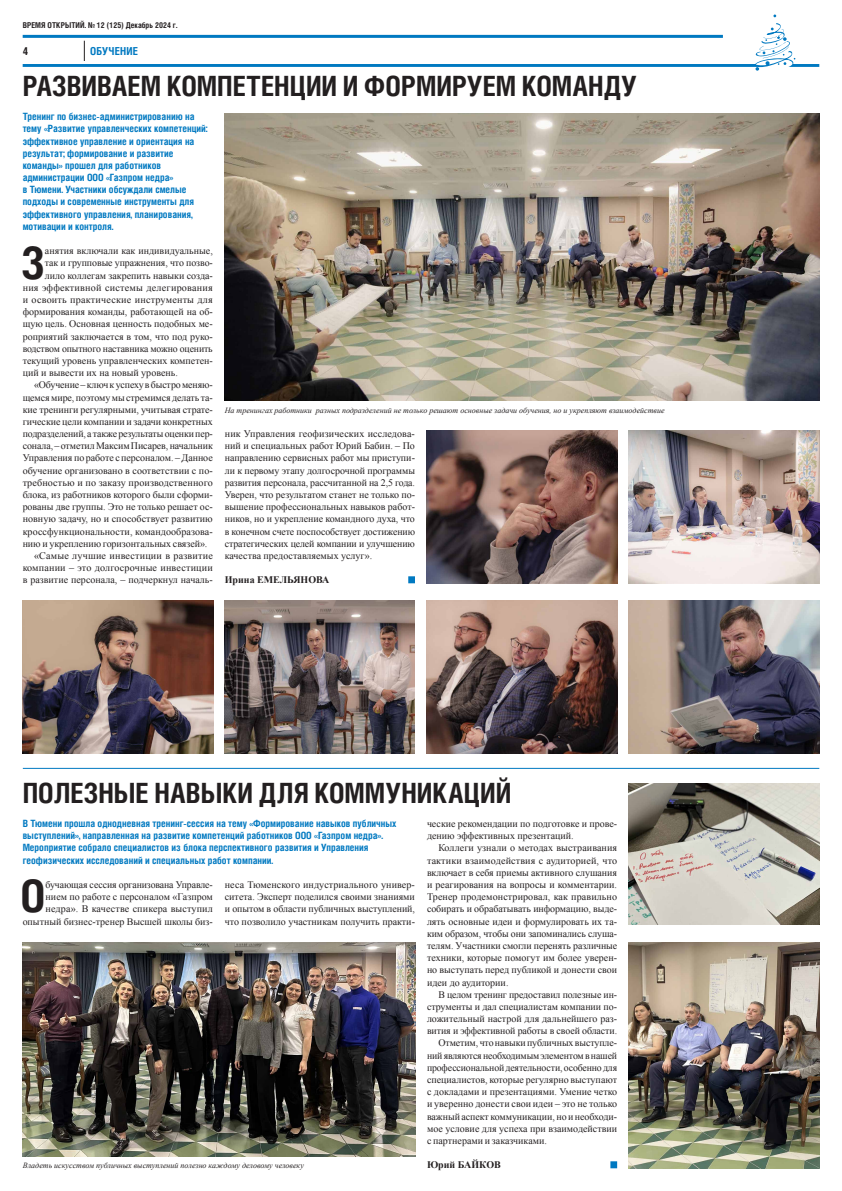
<style>
.page{position:relative;width:842px;height:1191px;background:#fff}
.page>*{position:absolute;margin:0;border:0;box-sizing:border-box;transform-origin:0 0}
.t1{font:700 44.8px "Helios Cond";color:#231f20}
.t2{font:700 27.9px "Helios Cond";color:#231f20}
.t3{font:700 11px "Helios Cond";letter-spacing:.015em;color:#0079c1}
.t4{font:700 11px "Helios Cond";color:#231f20}
.t5{font:10px/12.2px "Times New Roman";color:#231f20;text-align:justify}
.t6{font:700 10px/12.2px "Helios Cond";color:#0079c1}
.t7{font:10px "Times New Roman";letter-spacing:.02em;color:#231f20}
.t8{font:700 10px "Times New Roman";color:#231f20}
.t9{font:italic 8px "Times New Roman";color:#231f20}
.t10{font:700 8px "Helios Cond";letter-spacing:.01em;color:#231f20}
</style>
<div class="page">
<svg style="left:23px;top:15px;width:796px;height:56px"></svg>
<svg style="left:84px;top:41px;width:1px;height:20px"></svg>
<hr style="left:23px;top:35px;width:700px;height:3px;background:#0079c1">
<div style="left:408px;top:576px;width:7px;height:7px;background:#0079c1"></div>
<div style="left:610px;top:1161px;width:7px;height:7px;background:#0079c1"></div>
<img style="left:225px;top:113px;width:594px;height:287px">
<img style="left:23px;top:601px;width:190px;height:153px">
<img style="left:224px;top:601px;width:191px;height:153px">
<img style="left:427px;top:601px;width:190px;height:153px">
<img style="left:629px;top:783px;width:190px;height:141px">
<img style="left:629px;top:942px;width:190px;height:226px">
<img style="left:427px;top:430px;width:190px;height:153px">
<img style="left:629px;top:601px;width:190px;height:153px">
<img style="left:629px;top:430px;width:190px;height:153px">
<hr style="left:23px;top:768px;width:796px;height:1px;background:#0079c1">
<img style="left:23px;top:942px;width:392px;height:214px">
<p class="t10" style="left:23px;top:20px;width:156px">ВРЕМЯ ОТКРЫТИЙ. № 12 (125) Декабрь 2024 г.</p>
<p class="t3" style="left:90px;top:43px;width:49px">ОБУЧЕНИЕ</p>
<h2 class="t2" style="left:23px;top:67px;width:615px">РАЗВИВАЕМ КОМПЕТЕНЦИИ И ФОРМИРУЕМ КОМАНДУ</h2>
<p class="t6" style="left:23px;top:110px;width:187px">Тренинг по бизнес-администрированию на тему «Развитие управленческих компетенций: эффективное управление и ориентация на результат; формирование и развитие команды» прошел для работников администрации ООО «Газпром недра»<br>в Тюмени. Участники обсуждали смелые подходы и современные инструменты для эффективного управления, планирования, мотивации и контроля.</p>
<h1 class="t1" style="left:21px;top:232px;width:25px">З</h1>
<p class="t5" style="left:45px;top:245px;width:169px">анятия включали как индивидуальные,</p>
<p class="t4" style="left:23px;top:43px;width:7px">4</p>
<p class="t5" style="left:45px;top:257px;width:169px">так и групповые упражнения, что позво-</p>
<p class="t5" style="left:45px;top:269px;width:169px">лило коллегам закрепить навыки созда-</p>
<p class="t7" style="left:23px;top:281px;width:192px">ния эффективной системы делегирования</p>
<p class="t7" style="left:23px;top:293px;width:192px">и освоить практические инструменты для</p>
<p class="t5" style="left:23px;top:305px;width:192px">формирования команды, работающей на об-</p>
<p class="t5" style="left:23px;top:318px;width:192px">щую цель. Основная ценность подобных ме-</p>
<p class="t5" style="left:23px;top:330px;width:192px">роприятий заключается в том, что под руко-</p>
<p class="t5" style="left:23px;top:342px;width:192px">водством опытного наставника можно оценить</p>
<p class="t5" style="left:23px;top:354px;width:192px">текущий уровень управленческих компетен-</p>
<p class="t5" style="left:23px;top:366px;width:157px">ций и вывести их на новый уровень.</p>
<p class="t5" style="left:34px;top:379px;width:180px">«Обучение – ключ к успеху в быстро меняю-</p>
<p class="t5" style="left:23px;top:391px;width:192px">щемся мире, поэтому мы стремимся делать та-</p>
<p class="t5" style="left:23px;top:403px;width:192px">кие тренинги регулярными, учитывая страте-</p>
<p class="t5" style="left:23px;top:415px;width:192px">гические цели компании и задачи конкретных</p>
<p class="t5" style="left:23px;top:427px;width:192px">подразделений, а также результаты оценки пер-</p>
<p class="t5" style="left:23px;top:439px;width:192px">сонала, – отметил Максим Писарев, начальник</p>
<p class="t5" style="left:23px;top:452px;width:192px">Управления по работе с персоналом. – Данное</p>
<p class="t5" style="left:23px;top:464px;width:192px">обучение организовано в соответствии с по-</p>
<p class="t5" style="left:23px;top:476px;width:192px">требностью и по заказу производственного</p>
<p class="t5" style="left:23px;top:488px;width:192px">блока, из работников которого были сформи-</p>
<p class="t5" style="left:23px;top:500px;width:192px">рованы две группы. Это не только решает ос-</p>
<p class="t5" style="left:23px;top:513px;width:192px">новную задачу, но и способствует развитию</p>
<p class="t5" style="left:23px;top:525px;width:192px">кроссфункциональности, командообразова-</p>
<p class="t5" style="left:23px;top:537px;width:186px">нию и укреплению горизонтальных связей».</p>
<p class="t5" style="left:34px;top:549px;width:180px">«Самые лучшие инвестиции в развитие</p>
<p class="t5" style="left:23px;top:561px;width:192px">компании – это долгосрочные инвестиции</p>
<p class="t5" style="left:23px;top:573px;width:192px">в развитие персонала, – подчеркнул началь-</p>
<p class="t9" style="left:225px;top:404px;width:441px">На тренингах работники разных подразделений не только решают основные задачи обучения, но и укрепляют взаимодействие</p>
<p class="t5" style="left:225px;top:427px;width:192px">ник Управления геофизических исследова&shy;ний и специальных работ Юрий Бабин. – По направлению сервисных работ мы приступи&shy;ли к первому этапу долгосрочной программы развития персонала, рассчитанной на 2,5 года.<br>Уверен, что результатом станет не только по&shy;вышение профессиональных навыков работ&shy;ников, но и укрепление командного духа, что в конечном счете поспособствует достижению стратегических целей компании и улучшению качества предоставляемых услуг».</p>
<p class="t8" style="left:225px;top:573px;width:106px">Ирина ЕМЕЛЬЯНОВА</p>
<h2 class="t2" style="left:23px;top:773px;width:490px">ПОЛЕЗНЫЕ НАВЫКИ ДЛЯ КОММУНИКАЦИЙ</h2>
<p class="t6" style="left:23px;top:817px;width:375px">В Тюмени прошла однодневная тренинг-сессия на тему «Формирование навыков публичных выступлений», направленная на развитие компетенций работников ООО «Газпром недра».<br>Мероприятие собрало специалистов из блока перспективного развития и Управления геофизических исследований и специальных работ компании.</p>
<h1 class="t1" style="left:21px;top:866px;width:26px">О</h1>
<p class="t5" style="left:427px;top:817px;width:192px">ческие рекомендации по подготовке и прове&shy;дению эффективных презентаций.</p>
<p class="t5" style="left:427px;top:842px;width:192px;text-indent:11px">Коллеги узнали о методах выстраивания тактики взаимодействия с аудиторией, что включает в себя приемы активного слушания и реагирования на вопросы и комментарии.<br>Тренер продемонстрировал, как правильно собирать и обрабатывать информацию, выде&shy;лять основные идеи и формулировать их та&shy;ким образом, чтобы они запоминались слуша&shy;телям. Участники смогли перенять различные техники, которые помогут им более уверен&shy;но выступать перед публикой и донести свои идеи до аудитории.</p>
<p class="t5" style="left:438px;top:988px;width:180px">В целом тренинг предоставил полезные ин-</p>
<p class="t5" style="left:427px;top:1000px;width:192px">струменты и дал специалистам компании по-</p>
<p class="t5" style="left:427px;top:1012px;width:192px">ложительный настрой для дальнейшего раз-</p>
<p class="t5" style="left:427px;top:1024px;width:192px">вития и эффективной работы в своей области.</p>
<p class="t5" style="left:438px;top:1036px;width:180px">Отметим, что навыки публичных выступле-</p>
<p class="t5" style="left:427px;top:1049px;width:192px">ний являются необходимым элементом внашей</p>
<p class="t5" style="left:427px;top:1061px;width:192px">профессиональной деятельности, особенно для</p>
<p class="t5" style="left:427px;top:1073px;width:192px">специалистов, которые регулярно выступают</p>
<p class="t5" style="left:427px;top:1085px;width:192px">с докладами и презентациями. Умение четко</p>
<p class="t5" style="left:427px;top:1097px;width:192px">и уверенно донести свои идеи – это не только</p>
<p class="t5" style="left:427px;top:1110px;width:192px">важный аспект коммуникации, но и необходи-</p>
<p class="t5" style="left:427px;top:1122px;width:192px">мое условие для успеха при взаимодействии</p>
<p class="t5" style="left:427px;top:1134px;width:121px">с партнерами и заказчиками.</p>
<p class="t8" style="left:427px;top:1158px;width:75px">Юрий БАЙКОВ</p>
<p class="t5" style="left:23px;top:878px;width:192px;text-align:right">бучающая сессия организована Управле&shy;нием по работе с персоналом «Газпром недра». В качестве спикера выступил опытный бизнес-тренер Высшей школы биз-</p>
<p class="t5" style="left:225px;top:878px;width:192px">неса Тюменского индустриального универ&shy;ситета. Эксперт поделился своими знаниями и опытом в области публичных выступлений, что позволило участникам получить практи-</p>
<p class="t9" style="left:23px;top:1160px;width:283px">Владеть искусством публичных выступлений полезно каждому деловому человеку</p>
</div>
